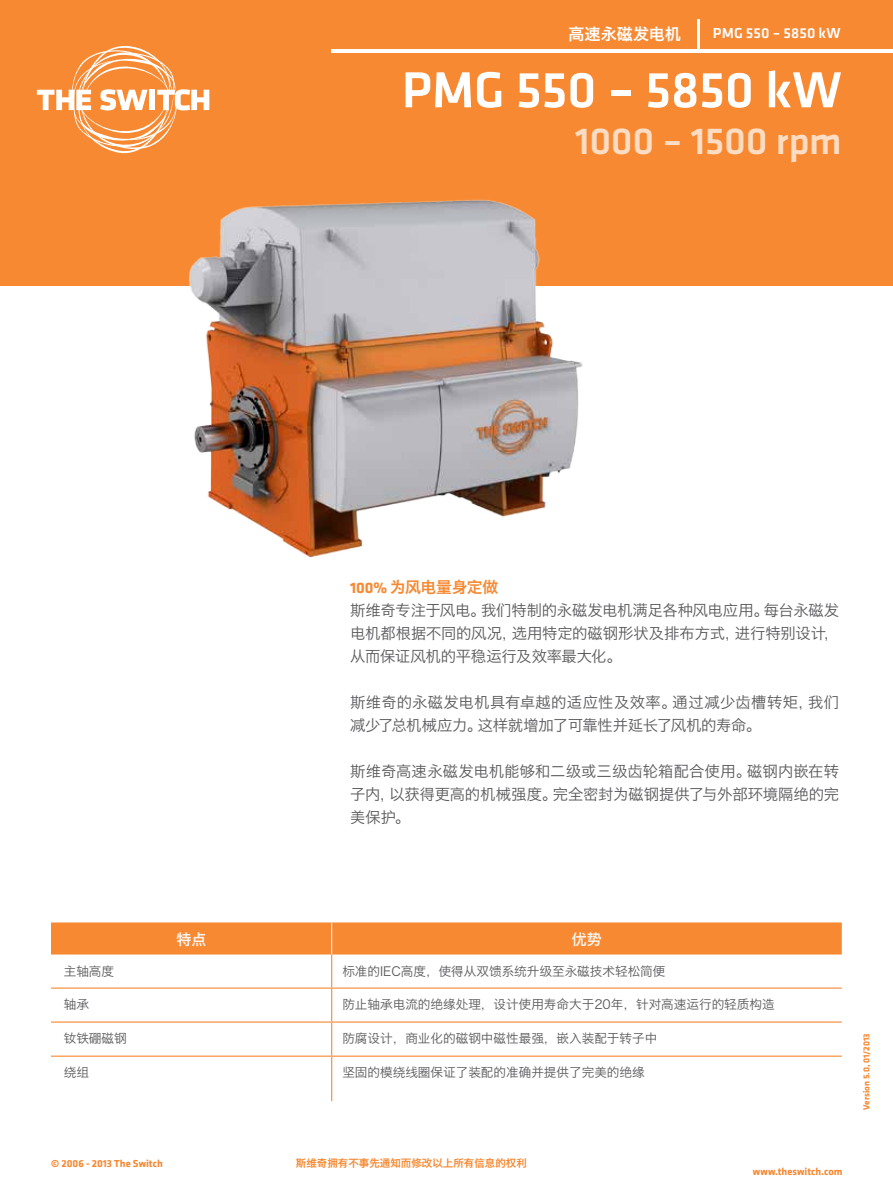
<style>
.page{position:relative;width:893px;height:1191px;background:#fff}
.page>*{position:absolute;margin:0;border:0;box-sizing:border-box;transform-origin:0 0}
.t1{font:500 52.5px "Klavika";letter-spacing:-.01em;color:#fff}
.t2{font:500 39px "Klavika";letter-spacing:-.01em;color:#fcdcc2}
.t3{font:16.05px "Hiragino Sans GB W6";color:#fff}
.t4{font:15.75px "Hiragino Sans GB W6";letter-spacing:-.015em;color:#f68932}
.t5{font:15.3px/23px "Hiragino Sans GB W3";letter-spacing:-.005em;color:#58585b;text-align:justify}
.t6{font:500 15px "Klavika";letter-spacing:.01em;color:#fff}
.t7{font:15px "Hiragino Sans GB W6";color:#fef3eb}
.t8{font:12.6px "Hiragino Sans GB W3";color:#58585b}
.t9{font:700 10.5px "Klavika";color:#f68932}
.t10{font:10.5px "Hiragino Sans GB W6";color:#f68932}
.t11{font:700 9px "Klavika";color:#f68932}
.s1{font-family:"Klavika";font-weight:700}
</style>
<div class="page">
<div style="left:0;top:0;width:893px;height:285px;background:#f68932"></div>
<svg style="left:37px;top:45px;width:172px;height:109px"></svg>
<hr style="left:331px;top:49px;width:562px;height:4px;background:#fff">
<hr style="left:697px;top:19px;width:3px;height:32px;background:#fff">
<div style="left:51px;top:922px;width:791px;height:32px;background:#f68932"></div>
<hr style="left:331px;top:922px;width:1px;height:32px;background:#fef3eb">
<hr style="left:331px;top:954px;width:1px;height:33px;background:#f68932">
<hr style="left:51px;top:987px;width:281px;height:1px;background:#f68932">
<hr style="left:331px;top:988px;width:1px;height:33px;background:#f68932">
<hr style="left:332px;top:987px;width:510px;height:1px;background:#f68932">
<hr style="left:51px;top:1021px;width:281px;height:1px;background:#f68932">
<hr style="left:331px;top:1022px;width:1px;height:33px;background:#f68932">
<hr style="left:332px;top:1021px;width:510px;height:1px;background:#f68932">
<hr style="left:51px;top:1055px;width:281px;height:1px;background:#f68932">
<hr style="left:331px;top:1056px;width:1px;height:45px;background:#f68932">
<hr style="left:332px;top:1055px;width:510px;height:1px;background:#f68932">
<img style="left:160px;top:199px;width:441px;height:359px">
<p class="t3" style="left:568px;top:23px;width:114px">高速永磁发电机</p>
<p class="t6" style="left:713px;top:23px;width:129px">PMG 550 – 5850 kW</p>
<h1 class="t1" style="left:402px;top:54px;width:442px">PMG 550 – 5850 kW</h1>
<h2 class="t2" style="left:575px;top:115px;width:268px">1000 – 1500 rpm</h2>
<p class="t4" style="left:350px;top:576px;width:150px"><span class="s1">100%</span> 为风电量身定做</p>
<p class="t5" style="left:350px;top:598px;width:491px">斯维奇专注于风电。我们特制的永磁发电机满足各种风电应用。每台永磁发电机都根据不同的风况，选用特定的磁钢形状及排布方式，进行特别设计，从而保证风机的平稳运行及效率最大化。</p>
<p class="t5" style="left:350px;top:690px;width:491px">斯维奇的永磁发电机具有卓越的适应性及效率。通过减少齿槽转矩，我们减少了总机械应力。这样就增加了可靠性并延长了风机的寿命。</p>
<p class="t5" style="left:350px;top:759px;width:491px">斯维奇高速永磁发电机能够和二级或三级齿轮箱配合使用。磁钢内嵌在转子内，以获得更高的机械强度。完全密封为磁钢提供了与外部环境隔绝的完美保护。</p>
<p class="t7" style="left:176px;top:929px;width:32px">特点</p>
<p class="t7" style="left:572px;top:929px;width:31px">优势</p>
<p class="t8" style="left:64px;top:963px;width:52px">主轴高度</p>
<p class="t8" style="left:342px;top:963px;width:325px">标准的IEC高度，使得从双馈系统升级至永磁技术轻松简便</p>
<p class="t8" style="left:64px;top:996px;width:27px">轴承</p>
<p class="t8" style="left:342px;top:996px;width:434px">防止轴承电流的绝缘处理，设计使用寿命大于20年，针对高速运行的轻质构造</p>
<p class="t8" style="left:64px;top:1030px;width:64px">钕铁硼磁钢</p>
<p class="t8" style="left:342px;top:1030px;width:316px">防腐设计，商业化的磁钢中磁性最强，嵌入装配于转子中</p>
<p class="t8" style="left:64px;top:1065px;width:27px">绕组</p>
<p class="t8" style="left:342px;top:1065px;width:304px">坚固的模绕线圈保证了装配的准确并提供了完美的绝缘</p>
<p class="t9" style="left:51px;top:1156px;width:113px">© 2006 - 2013 The Switch</p>
<p class="t10" style="left:296px;top:1156px;width:232px">斯维奇拥有不事先通知而修改以上所有信息的权利</p>
<p class="t9" style="left:753px;top:1163px;width:91px">www.theswitch.com</p>
<p class="t11" style="left:860px;top:1109px;width:78px;rotate:-90deg">Version 5.0, 01/2013</p>
</div>
